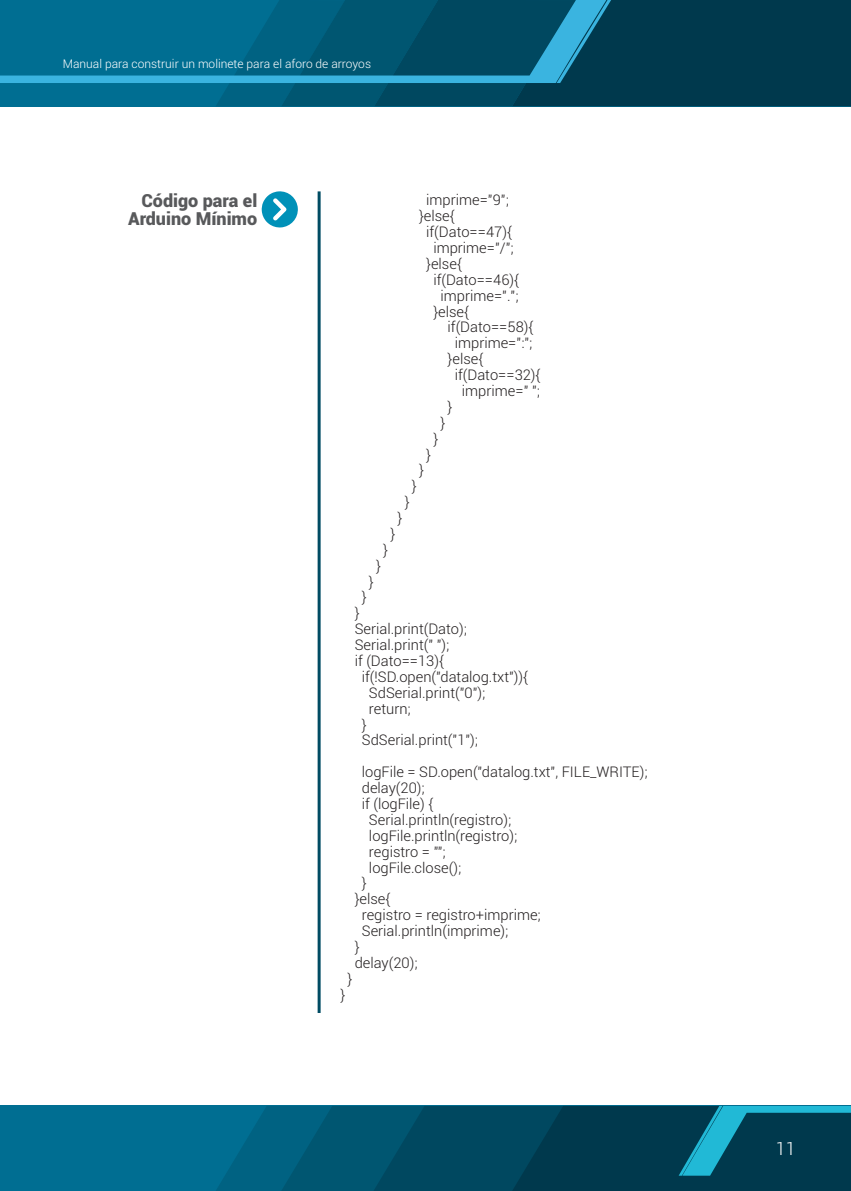
<style>
.page{position:relative;width:851px;height:1191px;background:#fff}
.page>*{position:absolute;margin:0;border:0;box-sizing:border-box;transform-origin:0 0}
.t1{font:900 18px/18.3px "Roboto";color:#58595b;text-align:right}
.t2{font:300 18px "Roboto";color:#fff}
.t3{font:300 14.7px "Roboto";color:#231f20}
.t4{font:300 12px "Roboto";color:#fff}
</style>
<div class="page">
<div style="left:0;top:1106px;width:850px;height:85px;background:#006e92"></div>
<svg style="left:216px;top:1106px;width:634px;height:85px;background:#014d65"></svg>
<div style="left:0;top:0;width:850px;height:106px;background:#006e92"></div>
<svg style="left:216px;top:0;width:634px;height:106px;background:#003e53"></svg>
<svg style="left:0;top:0;width:611px;height:83px"></svg>
<hr style="left:317px;top:191px;width:3px;height:822px;background:#004c63">
<svg style="left:261px;top:191px;width:37px;height:37px"></svg>
<p class="t4" style="left:63px;top:59px;width:310px">Manual para construir un molinete para el aforo de arroyos</p>
<p class="t1" style="left:128px;top:193px;width:131px">Código para el<br>Arduino Mínimo</p>
<p class="t3" style="left:426px;top:194px;width:84px">imprime="9";</p>
<p class="t3" style="left:419px;top:210px;width:37px">}else{</p>
<p class="t3" style="left:426px;top:226px;width:87px">if(Dato==47){</p>
<p class="t3" style="left:433px;top:242px;width:82px">imprime="/";</p>
<p class="t3" style="left:426px;top:258px;width:37px">}else{</p>
<p class="t3" style="left:433px;top:274px;width:87px">if(Dato==46){</p>
<p class="t3" style="left:440px;top:290px;width:79px">imprime=".";</p>
<p class="t3" style="left:433px;top:305px;width:37px">}else{</p>
<p class="t3" style="left:447px;top:321px;width:87px">if(Dato==58){</p>
<p class="t3" style="left:454px;top:337px;width:79px">imprime=":";</p>
<p class="t3" style="left:447px;top:353px;width:37px">}else{</p>
<p class="t3" style="left:454px;top:369px;width:87px">if(Dato==32){</p>
<p class="t3" style="left:462px;top:385px;width:79px">imprime=" ";</p>
<p class="t3" style="left:447px;top:401px;width:6px">}</p>
<p class="t3" style="left:440px;top:417px;width:6px">}</p>
<p class="t3" style="left:433px;top:432px;width:6px">}</p>
<p class="t3" style="left:426px;top:448px;width:6px">}</p>
<p class="t3" style="left:419px;top:464px;width:6px">}</p>
<p class="t3" style="left:412px;top:480px;width:6px">}</p>
<p class="t3" style="left:404px;top:496px;width:6px">}</p>
<p class="t3" style="left:397px;top:512px;width:6px">}</p>
<p class="t3" style="left:390px;top:528px;width:6px">}</p>
<p class="t3" style="left:383px;top:544px;width:6px">}</p>
<p class="t3" style="left:376px;top:559px;width:6px">}</p>
<p class="t3" style="left:369px;top:575px;width:6px">}</p>
<p class="t3" style="left:362px;top:591px;width:6px">}</p>
<p class="t3" style="left:354px;top:607px;width:6px">}</p>
<p class="t3" style="left:354px;top:623px;width:114px">Serial.print(Dato);</p>
<p class="t3" style="left:354px;top:639px;width:96px">Serial.print(" ");</p>
<p class="t3" style="left:354px;top:655px;width:91px">if (Dato==13){</p>
<p class="t3" style="left:362px;top:671px;width:168px">if(!SD.open("datalog.txt")){</p>
<p class="t3" style="left:369px;top:686px;width:118px">SdSerial.print("0");</p>
<p class="t3" style="left:369px;top:702px;width:43px">return;</p>
<p class="t3" style="left:362px;top:718px;width:6px">}</p>
<p class="t3" style="left:362px;top:734px;width:118px">SdSerial.print("1");</p>
<p class="t3" style="left:362px;top:766px;width:287px">logFile = SD.open("datalog.txt", FILE_WRITE);</p>
<p class="t3" style="left:362px;top:782px;width:64px">delay(20);</p>
<p class="t3" style="left:362px;top:798px;width:73px">if (logFile) {</p>
<p class="t3" style="left:369px;top:814px;width:144px">Serial.println(registro);</p>
<p class="t3" style="left:369px;top:829px;width:150px">logFile.println(registro);</p>
<p class="t3" style="left:369px;top:845px;width:78px">registro = "";</p>
<p class="t3" style="left:369px;top:861px;width:94px">logFile.close();</p>
<p class="t3" style="left:362px;top:877px;width:6px">}</p>
<p class="t3" style="left:354px;top:893px;width:37px">}else{</p>
<p class="t3" style="left:362px;top:909px;width:180px">registro = registro+imprime;</p>
<p class="t3" style="left:362px;top:925px;width:148px">Serial.println(imprime);</p>
<p class="t3" style="left:354px;top:941px;width:6px">}</p>
<p class="t3" style="left:354px;top:956px;width:64px">delay(20);</p>
<p class="t3" style="left:347px;top:972px;width:6px">}</p>
<p class="t3" style="left:340px;top:988px;width:6px">}</p>
<p class="t2" style="left:775px;top:1142px;width:21px">11</p>
</div>
